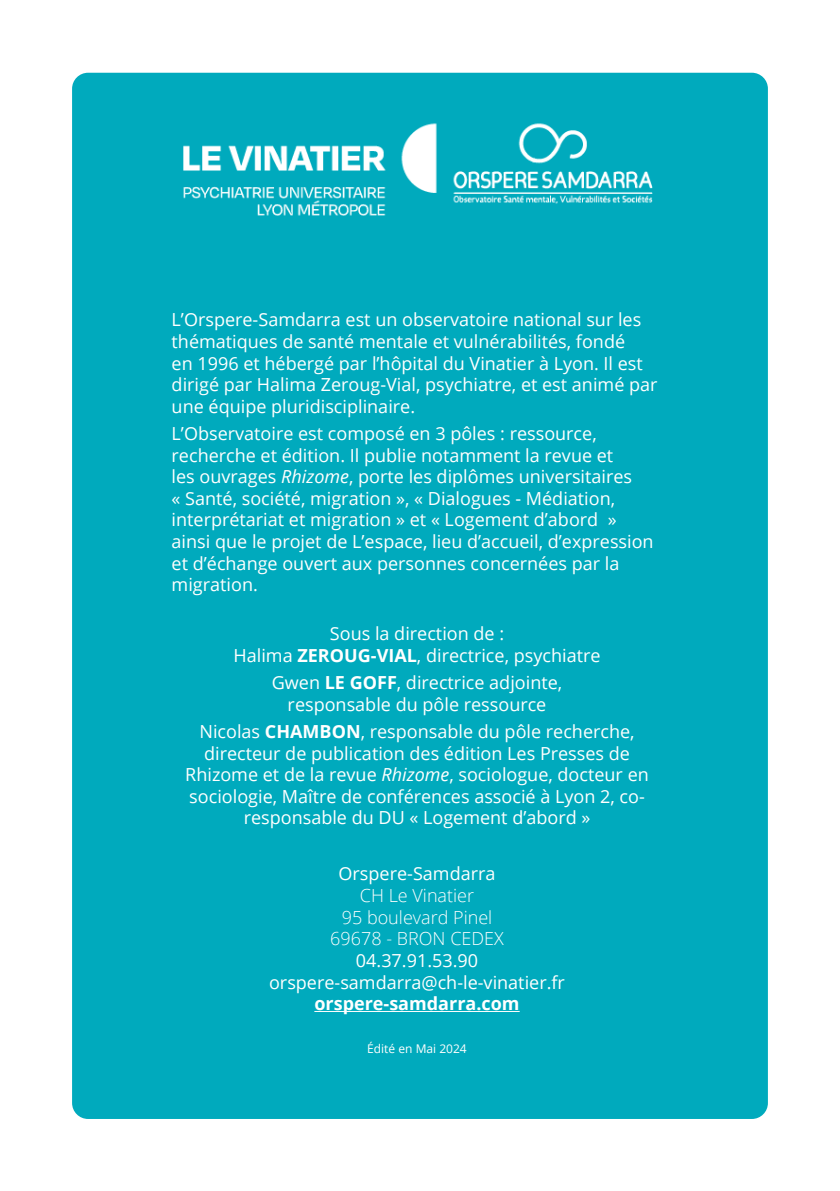
<style>
.page{position:relative;width:840px;height:1191px;background:#fff}
.page>*{position:absolute;margin:0;border:0;box-sizing:border-box;transform-origin:0 0}
.t1{font:18px/21.6px "Open Sans";color:#fff;text-align:center}
.t2{font:300 18px/21.6px "Open Sans";color:#fff;text-align:center}
.t3{font:700 18px "Open Sans";color:#fff}
.t4{font:12px "Open Sans";color:#fff}
.s1{font-style:italic}
.s2{font-weight:700}
</style>
<div class="page">
<div style="left:72px;top:73px;width:695px;height:1046px;background:#00aabd;border-radius:16px"></div>
<hr style="left:314px;top:1011px;width:205px;height:1px;background:#fff">
<img style="left:183px;top:123px;width:470px;height:93px">
<p class="t1" style="left:171px;top:308px;width:487px;text-align:left">L’Orspere-Samdarra est un observatoire national sur les thématiques de santé mentale et vulnérabilités, fondé<br>en 1996 et hébergé par l’hôpital du Vinatier à Lyon. Il est dirigé par Halima Zeroug-Vial, psychiatre, et est animé par une équipe pluridisciplinaire.</p>
<p class="t1" style="left:171px;top:422px;width:483px;text-align:left">L’Observatoire est composé en 3 pôles : ressource, recherche et édition. Il publie notamment la revue et<br>les ouvrages <span class="s1">Rhizome</span>, porte les diplômes universitaires<br>« Santé, société, migration », « Dialogues - Médiation, interprétariat et migration » et « Logement d’abord » ainsi que le projet de L’espace, lieu d’accueil, d’expression et d’échange ouvert aux personnes concernées par la migration.</p>
<p class="t1" style="left:233px;top:622px;width:368px">Sous la direction de :<br>Halima <span class="s2">ZEROUG-VIAL</span>, directrice, psychiatre</p>
<p class="t1" style="left:271px;top:671px;width:292px">Gwen <span class="s2">LE GOFF</span>, directrice adjointe, responsable du pôle ressource</p>
<p class="t1" style="left:185px;top:720px;width:465px">Nicolas <span class="s2">CHAMBON</span>, responsable du pôle recherche, directeur de publication des édition Les Presses de Rhizome et de la revue <span class="s1">Rhizome</span>, sociologue, docteur en sociologie, Maître de conférences associé à Lyon 2, co&shy;responsable du DU « Logement d’abord »</p>
<p class="t1" style="left:338px;top:862px;width:158px">Orspere-Samdarra</p>
<p class="t2" style="left:330px;top:884px;width:175px">CH Le Vinatier<br>95 boulevard Pinel<br>69678 - BRON CEDEX</p>
<p class="t1" style="left:269px;top:949px;width:297px">04.37.91.53.90 orspere-samdarra@ch-le-vinatier.fr</p>
<p class="t3" style="left:314px;top:991px;width:207px">orspere-samdarra.com</p>
<p class="t4" style="left:367px;top:1040px;width:101px">Édité en Mai 2024</p>
</div>
